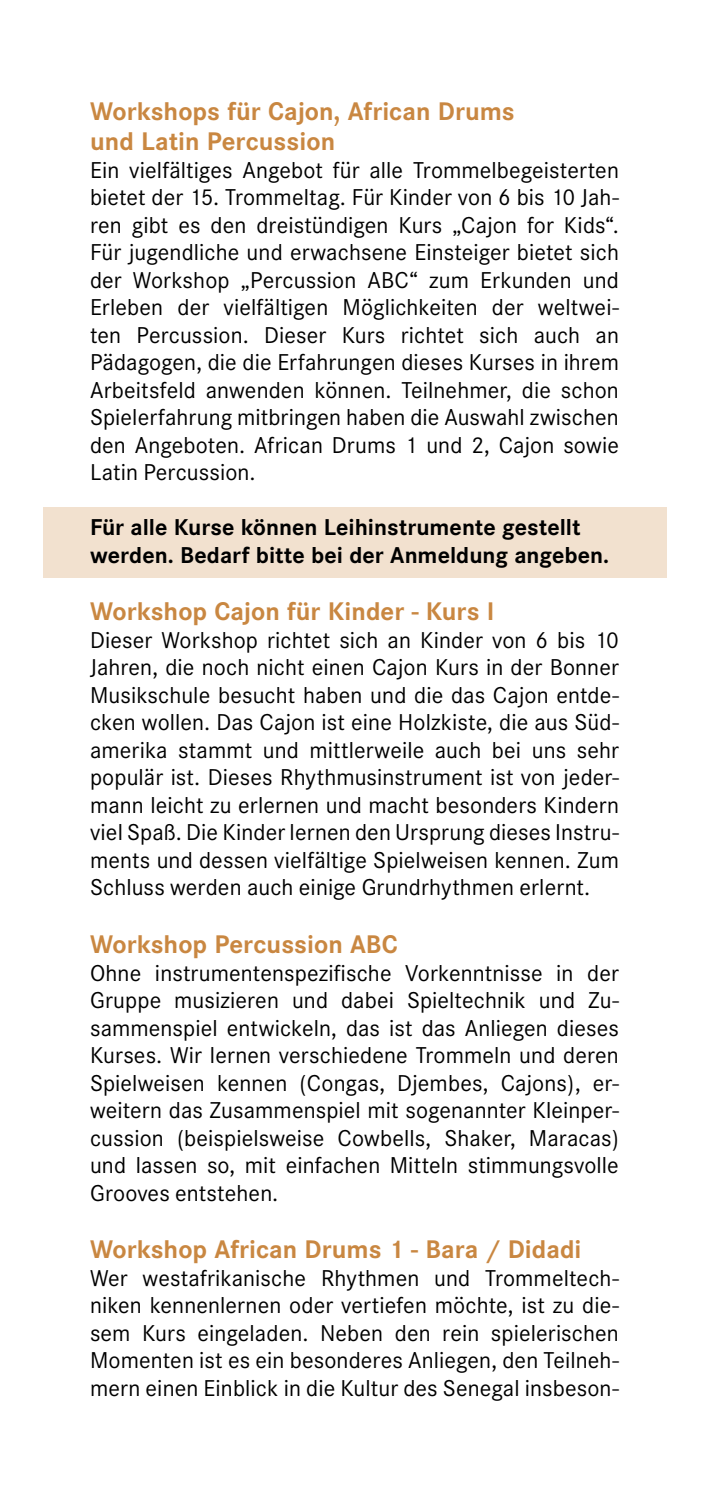
<style>
.page{position:relative;width:709px;height:1489px;background:#fff}
.page>*{position:absolute;margin:0;border:0;box-sizing:border-box;transform-origin:0 0}
.t1{font:700 25px/30px "Corporate SBQ";color:#c98741}
.t2{font:22.5px/27.5px "Corporate SBQ";letter-spacing:.005em;color:#000;text-align:justify}
.t3{font:700 22.5px/27.5px "Corporate SBQ";color:#000}
</style>
<div class="page">
<div style="left:43px;top:506px;width:623px;height:71px;background:#f2e1cf"></div>
<p class="t1" style="left:90px;top:97px;width:426px">Workshops für Cajon, African Drums und Latin Percussion</p>
<p class="t2" style="left:90px;top:156px;width:530px">Ein vielfältiges Angebot für alle Trommelbegeisterten bietet der 15. Trommeltag. Für Kinder von 6 bis 10 Jah&shy;ren gibt es den dreistündigen Kurs „Cajon for Kids“.<br>Für jugendliche und erwachsene Einsteiger bietet sich der Workshop „Percussion ABC“ zum Erkunden und Erleben der vielfältigen Möglichkeiten der weltwei&shy;ten Percussion. Dieser Kurs richtet sich auch an Pädagogen, die die Erfahrungen dieses Kurses in ihrem Arbeitsfeld anwenden können. Teilnehmer, die schon Spielerfahrung mitbringen haben die Auswahl zwischen den Angeboten. African Drums 1 und 2, Cajon sowie Latin Percussion.</p>
<p class="t3" style="left:90px;top:514px;width:520px">Für alle Kurse können Leihinstrumente gestellt werden. Bedarf bitte bei der Anmeldung angeben.</p>
<p class="t1" style="left:90px;top:597px;width:406px">Workshop Cajon für Kinder - Kurs I</p>
<p class="t2" style="left:90px;top:626px;width:530px">Dieser Workshop richtet sich an Kinder von 6 bis 10<br>Jahren, die noch nicht einen Cajon Kurs in der Bonner Musikschule besucht haben und die das Cajon entde&shy;cken wollen. Das Cajon ist eine Holzkiste, die aus Süd&shy;amerika stammt und mittlerweile auch bei uns sehr populär ist. Dieses Rhythmusinstrument ist von jeder&shy;mann leicht zu erlernen und macht besonders Kindern viel Spaß. Die Kinder lernen den Ursprung dieses Instru&shy;ments und dessen vielfältige Spielweisen kennen. Zum Schluss werden auch einige Grundrhythmen erlernt.</p>
<p class="t1" style="left:90px;top:929px;width:309px">Workshop Percussion ABC</p>
<p class="t2" style="left:90px;top:959px;width:530px">Ohne instrumentenspezifische Vorkenntnisse in der Gruppe musizieren und dabei Spieltechnik und Zu&shy;sammenspiel entwickeln, das ist das Anliegen dieses Kurses. Wir lernen verschiedene Trommeln und deren Spielweisen kennen (Congas, Djembes, Cajons), er&shy;weitern das Zusammenspiel mit sogenannter Kleinper&shy;cussion (beispielsweise Cowbells, Shaker, Maracas) und lassen so, mit einfachen Mitteln stimmungsvolle Grooves entstehen.</p>
<p class="t1" style="left:90px;top:1234px;width:493px">Workshop African Drums 1 - Bara / Didadi</p>
<p class="t2" style="left:90px;top:1264px;width:530px">Wer westafrikanische Rhythmen und Trommeltech&shy;niken kennenlernen oder vertiefen möchte, ist zu die&shy;sem Kurs eingeladen. Neben den rein spielerischen Momenten ist es ein besonderes Anliegen, den Teilneh&shy;mern einen Einblick in die Kultur des Senegal insbeson-</p>
</div>
